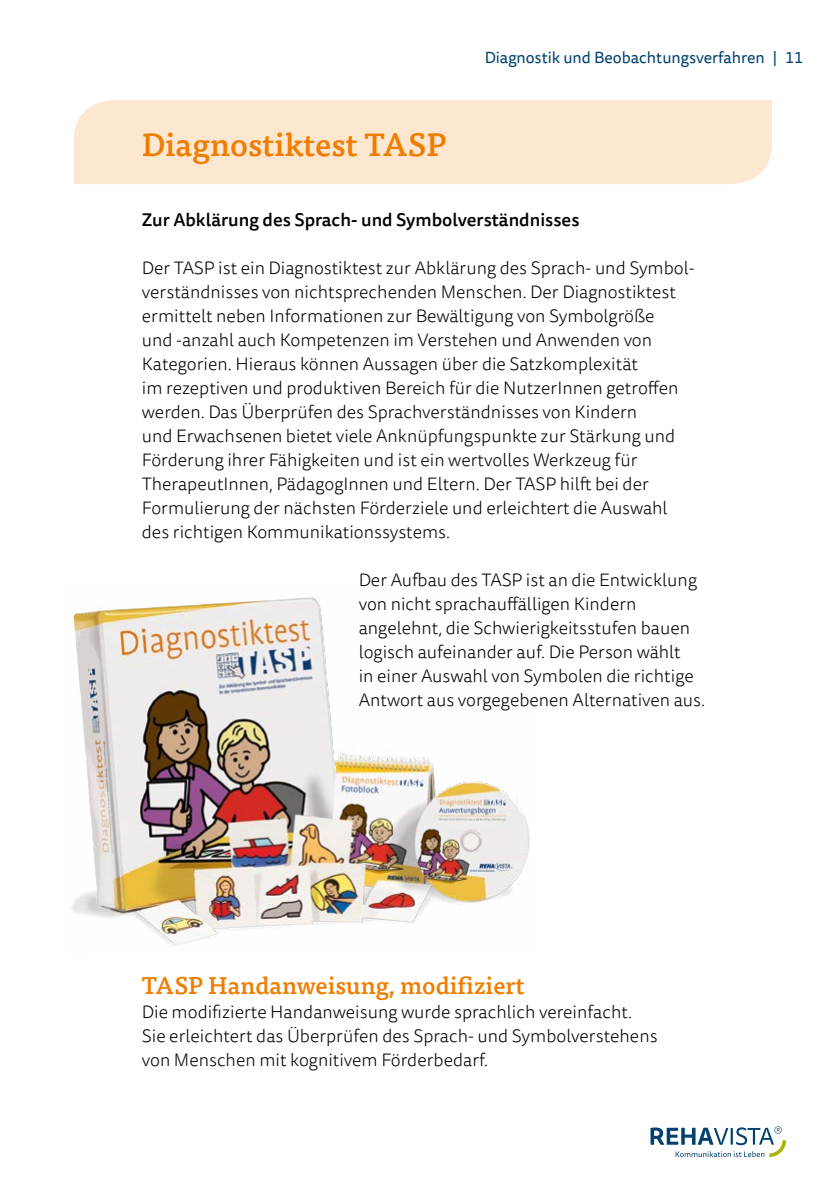
<style>
.page{position:relative;width:840px;height:1191px;background:#fff}
.page>*{position:absolute;margin:0;border:0;box-sizing:border-box;transform-origin:0 0}
.große_Headline_Tisa{font:500 32px "Tisa Pro";color:#ef7d00}
.große_Headline_Tisa-2{font:500 24px "Tisa Pro";color:#ef7d00}
.Fließtext_Tisa_9_12{font:300 18px/24px "Tisa Sans Pro";color:#000}
.Fließtext_Tisa_9_12-2{font:500 18px "Tisa Sans Pro";color:#000}
.t1{font:16px "Tisa Sans Pro";color:#004170}
</style>
<div class="page">
<div style="left:73px;top:100px;width:699px;height:84px;background:#fee7d1"></div>
<img style="left:72px;top:597px;width:458px;height:349px">
<svg style="left:650px;top:1126px;width:135px;height:31px"></svg>
<p class="große_Headline_Tisa" style="left:142px;top:120px;width:306px">Diagnostiktest TASP</p>
<p class="t1" style="left:484px;top:46px;width:320px">Diagnostik und Beobachtungsverfahren | 11</p>
<p class="Fließtext_Tisa_9_12-2" style="left:142px;top:207px;width:439px">Zur Abklärung des Sprach- und Symbolverständnisses</p>
<p class="Fließtext_Tisa_9_12" style="left:142px;top:256px;width:554px">Der TASP ist ein Diagnostiktest zur Abklärung des Sprach- und Symbol&shy;verständnisses von nichtsprechenden Menschen. Der Diagnostiktest ermittelt neben Informationen zur Bewältigung von Symbolgröße<br>und -anzahl auch Kompetenzen im Verstehen und Anwenden von Kategorien. Hieraus können Aussagen über die Satzkomplexität<br>im rezeptiven und produktiven Bereich für die NutzerInnen getroffen werden. Das Überprüfen des Sprachverständnisses von Kindern<br>und Erwachsenen bietet viele Anknüpfungspunkte zur Stärkung und Förderung ihrer Fähigkeiten und ist ein wertvolles Werkzeug für TherapeutInnen, PädagogInnen und Eltern. Der TASP hilft bei der Formulierung der nächsten Förderziele und erleichtert die Auswahl des richtigen Kommunikationssystems.</p>
<p class="Fließtext_Tisa_9_12" style="left:358px;top:568px;width:348px">Der Aufbau des TASP ist an die Entwicklung von nicht sprachauf-fälligen Kindern angelehnt, die Schwierigkeitsstufen bauen logisch aufeinander auf. Die Person wählt<br>in einer Auswahl von Symbolen die richtige Antwort aus vorgegebenen Alternativen aus.</p>
<p class="große_Headline_Tisa-2" style="left:142px;top:967px;width:384px">TASP Handanweisung, modifiziert</p>
<p class="Fließtext_Tisa_9_12" style="left:142px;top:1000px;width:517px">Die modifizierte Handanweisung wurde sprachlich vereinfacht.<br>Sie erleichtert das Überprüfen des Sprach- und Symbolverstehens von Menschen mit kognitivem Förderbedarf.</p>
</div>
